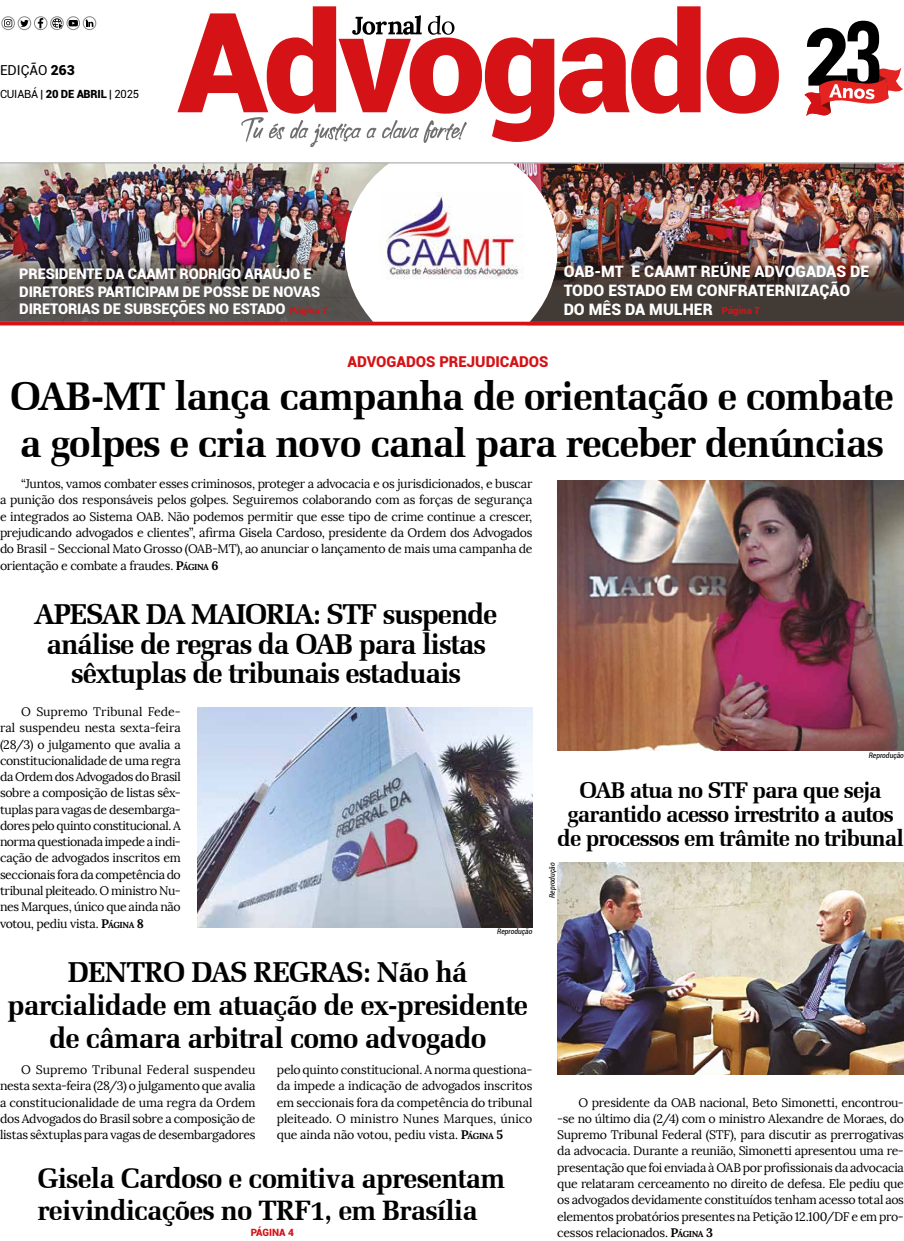
<style>
.page{position:relative;width:904px;height:1241px;background:#fff}
.page>*{position:absolute;margin:0;border:0;box-sizing:border-box;transform-origin:0 0}
.t1{font:700 40px/46.8px "Zapf Elliptical 711 BT";letter-spacing:-.03em;color:#000}
.t2{font:700 28.88px/33px "Zapf Elliptical 711 BT";letter-spacing:-.03em;color:#000;text-align:center}
.t3{font:700 28.75px/29.8px "Zapf Elliptical 711 BT";letter-spacing:-.04em;color:#000;text-align:center}
.t4{font:700 28.12px/32px "Zapf Elliptical 711 BT";letter-spacing:-.03em;color:#000}
.t5{font:700 22.88px/23.6px "Zapf Elliptical 711 BT";letter-spacing:-.04em;color:#000;text-align:center}
.t6{font:900 15.75px/18.9px "Roboto";color:#fff}
.t7{font:900 15px "Roboto";color:#d51317}
.t8{font:900 14.62px/17.6px "Roboto";letter-spacing:-.01em;color:#fff}
.t9{font:13.75px "Roboto";color:#000}
.t10{font:12.38px/16.2px "Lora";letter-spacing:-.025em;color:#000;text-align:justify}
.t11{font:11.25px "Roboto";letter-spacing:-.02em;color:#000}
.t12{font:900 10px "Roboto";color:#d51317}
.t13{font:900 9.75px "Roboto";color:#d51317}
.t14{font:italic condensed 7.5px "Roboto";color:#000}
.s1{font-weight:900}
.s2{font-weight:700}
.s3{font-weight:700;font-size:8.62px}
</style>
<div class="page">
<img style="left:512px;top:163px;width:392px;height:81px">
<img style="left:530px;top:244px;width:374px;height:77px">
<img style="left:0;top:163px;width:388px;height:81px">
<svg style="left:177px;top:6px;width:602px;height:136px"></svg>
<hr style="left:0;top:162px;width:904px;height:1px;background:#b3b2b2">
<svg style="left:0;top:321px;width:904px;height:4px;fill:#d51317"></svg>
<svg style="left:38px;top:18px;width:5px;height:10px"></svg>
<div style="left:34px;top:16px;width:13px;height:14px;border:1px solid #878787;border-radius:6px"></div>
<div style="left:50px;top:16px;width:14px;height:14px;border:1px solid #878787;border-radius:6px"></div>
<div style="left:18px;top:16px;width:13px;height:14px;border:1px solid #878787;border-radius:6px"></div>
<svg style="left:20px;top:20px;width:9px;height:7px"></svg>
<div style="left:1px;top:16px;width:14px;height:14px;border:1px solid #878787;border-radius:6px"></div>
<svg style="left:4px;top:19px;width:8px;height:8px"></svg>
<div style="left:66px;top:16px;width:14px;height:14px;border:1px solid #878787;border-radius:6px"></div>
<svg style="left:52px;top:18px;width:26px;height:11px"></svg>
<div style="left:83px;top:16px;width:13px;height:14px;border:1px solid #878787;border-radius:6px"></div>
<svg style="left:86px;top:19px;width:7px;height:8px"></svg>
<svg style="left:804px;top:21px;width:98px;height:95px"></svg>
<img style="left:379px;top:192px;width:145px;height:87px">
<img style="left:0;top:244px;width:373px;height:78px">
<img style="left:557px;top:480px;width:347px;height:270px">
<img style="left:197px;top:707px;width:335px;height:220px">
<img style="left:557px;top:862px;width:347px;height:211px">
<p class="t9" style="left:0;top:61px;width:76px">EDIÇÃO <span class="s1">263</span></p>
<p class="t11" style="left:0;top:86px;width:141px">CUIABÁ | <span class="s1">20 DE ABRIL</span> | 2025</p>
<p class="t6" style="left:563px;top:261px;width:307px">OAB-MT E CAAMT REÚNE ADVOGADAS DE<br>TODO ESTADO EM CONFRATERNIZAÇÃO</p>
<p class="t8" style="left:19px;top:264px;width:302px">PRESIDENTE DA CAAMT RODRIGO ARAÚJO E<br>DIRETORES PARTICIPAM DE POSSE DE NOVAS<br>DIRETORIAS DE SUBSEÇÕES NO ESTADO</p>
<p class="t13" style="left:290px;top:304px;width:39px">Página 7</p>
<p class="t6" style="left:563px;top:299px;width:151px">DO MÊS DA MULHER</p>
<p class="t13" style="left:722px;top:304px;width:39px">Página 7</p>
<p class="t7" style="left:347px;top:350px;width:202px">ADVOGADOS PREJUDICADOS</p>
<h1 class="t1" style="left:10px;top:373px;width:885px">OAB-MT lança campanha de orientação e combate a golpes e cria novo canal para receber denúncias</h1>
<p class="t10" style="left:0;top:475px;width:534px;text-indent:21px">“Juntos, vamos combater esses criminosos, proteger a advocacia e os jurisdicionados, e buscar a punição dos responsáveis pelos golpes. Seguiremos colaborando com as forças de segurança e integrados ao Sistema OAB. Não podemos permitir que esse tipo de crime continue a crescer, prejudicando advogados e clientes”, afirma Gisela Cardoso, presidente da Ordem dos Advogados do Brasil - Seccional Mato Grosso (OAB-MT), ao anunciar o lançamento de mais uma campanha de orientação e combate a fraudes. <span class="s2">P</span><span class="s3">ÁGINA</span> <span class="s2">6</span></p>
<h3 class="t3" style="left:35px;top:599px;width:464px">APESAR DA MAIORIA: STF suspende análise de regras da OAB para listas sêxtuplas de tribunais estaduais</h3>
<p class="t10" style="left:0;top:703px;width:182px;text-indent:21px">O Supremo Tribunal Fede&shy;ral suspendeu nesta sexta-feira (28/3) o julgamento que avalia a constitucionalidade de uma regra da Ordem dos Advogados do Brasil sobre a composição de listas sêx&shy;tuplas para vagas de desembarga&shy;dores pelo quinto constitucional. A norma questionada impede a indi&shy;cação de advogados inscritos em seccionais fora da competência do tribunal pleiteado. O ministro Nu&shy;nes Marques, único que ainda não votou, pediu vista. <span class="s2">P</span><span class="s3">ÁGINA</span> <span class="s2">8</span></p>
<p class="t14" style="left:497px;top:926px;width:37px">Reprodução</p>
<h2 class="t2" style="left:7px;top:955px;width:522px">DENTRO DAS REGRAS: Não há parcialidade em atuação de ex-presidente de câmara arbitral como advogado</h2>
<p class="t10" style="left:0;top:1061px;width:257px;text-indent:21px">O Supremo Tribunal Federal suspendeu nesta sexta-feira (28/3) o julgamento que avalia a constitucionalidade de uma regra da Ordem dos Advogados do Brasil sobre a composição de listas sêxtuplas para vagas de desembargadores</p>
<p class="t10" style="left:277px;top:1061px;width:257px">pelo quinto constitucional. A norma questiona&shy;da impede a indicação de advogados inscritos em seccionais fora da competência do tribunal pleiteado. O ministro Nunes Marques, único que ainda não votou, pediu vista. <span class="s2">P</span><span class="s3">ÁGINA</span> <span class="s2">5</span></p>
<h3 class="t4" style="left:37px;top:1161px;width:469px">Gisela Cardoso e comitiva apresentam reivindicações no TRF1, em Brasília</h3>
<p class="t12" style="left:251px;top:1225px;width:45px">PÁGINA 4</p>
<p class="t14" style="left:868px;top:749px;width:37px">Reprodução</p>
<h3 class="t5" style="left:557px;top:778px;width:348px">OAB atua no STF para que seja garantido acesso irrestrito a autos de processos em trâmite no tribunal</h3>
<p class="t14" style="left:547px;top:897px;width:37px;rotate:-90deg">Reprodução</p>
<p class="t10" style="left:557px;top:1093px;width:348px;text-indent:21px">O presidente da OAB nacional, Beto Simonetti, encontrou--se no último dia (2/4) com o ministro Alexandre de Moraes, do Supremo Tribunal Federal (STF), para discutir as prerrogativas da advocacia. Durante a reunião, Simonetti apresentou uma re&shy;presentação que foi enviada à OAB por profissionais da advocacia que relataram cerceamento no direito de defesa. Ele pediu que os advogados devidamente constituídos tenham acesso total aos elementos probatórios presentes na Petição 12.100/DF e em pro&shy;cessos relacionados. <span class="s2">P</span><span class="s3">ÁGINA</span> <span class="s2">3</span></p>
</div>
